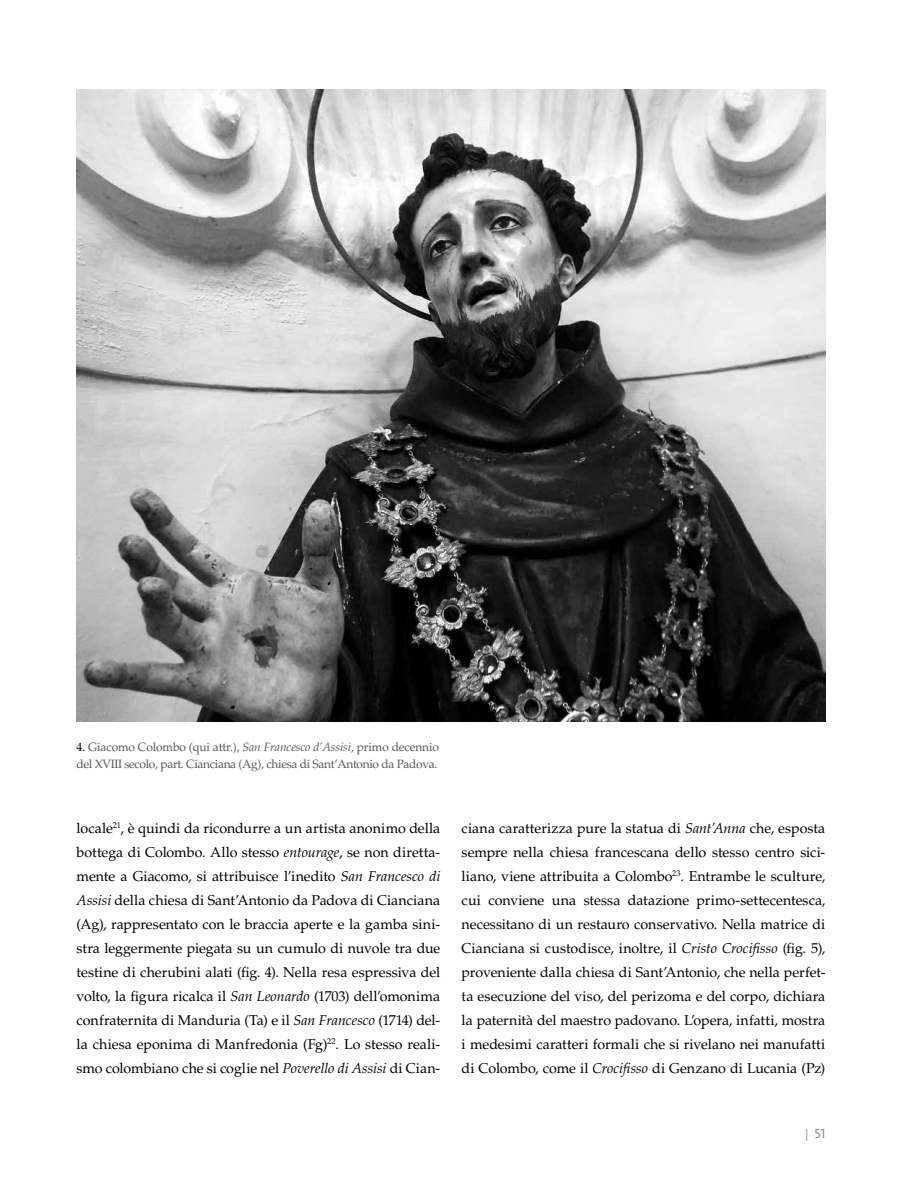
<style>
.page{position:relative;width:902px;height:1191px;background:#fff}
.page>*{position:absolute;margin:0;border:0;box-sizing:border-box;transform-origin:0 0}
.t1{font:14.25px/24px "Palatino LT Std";color:#000;text-align:justify}
.t2{font:13.5px "The Sans E4 s";color:#929292}
.t3{font:12px/16.2px "Palatino LT Std";letter-spacing:-.03em;color:#575756}
.s1{color:#000}
.s2{font-style:italic}
.s3{font-size:12px}
</style>
<div class="page">
<img style="left:77px;top:89px;width:748px;height:632px">
<p class="t3" style="left:77px;top:739px;width:364px"><span class="s1">4.</span> Giacomo Colombo (qui attr.), <span class="s2">San Francesco d’Assisi</span>, primo decennio del XVIII secolo, part. Cianciana (Ag), chiesa di Sant’Antonio da Padova.</p>
<p class="t1" style="left:77px;top:816px;width:365px">locale<sup>21</sup>, è quindi da ricondurre a un artista anonimo della bottega di Colombo. Allo stesso <span class="s2">entourage</span>, se non diretta&shy;mente a Giacomo, si attribuisce l’inedito <span class="s2">San Francesco di Assisi</span> della chiesa di Sant’Antonio da Padova di Cianciana (Ag), rappresentato con le braccia aperte e la gamba sini&shy;stra leggermente piegata su un cumulo di nuvole tra due testine di cherubini alati (fig. 4). Nella resa espressiva del volto, la figura ricalca il <span class="s2">San Leonardo</span> (1703) dell’omonima confraternita di Manduria (Ta) e il <span class="s2">San Francesco</span> (1714) del&shy;la chiesa eponima di Manfredonia (Fg)<sup>22</sup>. Lo stesso reali&shy;smo colombiano che si coglie nel <span class="s2">Poverello di Assisi</span> di Cian-</p>
<p class="t1" style="left:461px;top:816px;width:365px">ciana caratterizza pure la statua di <span class="s2">Sant’Anna</span> che, esposta sempre nella chiesa francescana dello stesso centro sici&shy;liano, viene attribuita a Colombo<sup>23</sup>. Entrambe le sculture, cui conviene una stessa datazione primo-settecentesca, necessitano di un restauro conservativo. Nella matrice di Cianciana si custodisce, inoltre, il <span class="s2">Cristo Crocifisso</span> (fig. 5), proveniente dalla chiesa di Sant’Antonio, che nella perfet&shy;ta esecuzione del viso, del perizoma e del corpo, dichiara la paternità del maestro padovano. L’opera, infatti, mostra i medesimi caratteri formali che si rivelano nei manufatti di Colombo, come il <span class="s2">Crocifisso</span> di Genzano di Lucania (Pz)</p>
<p class="t2" style="left:804px;top:1124px;width:22px"><span class="s3">|</span> 51</p>
</div>
